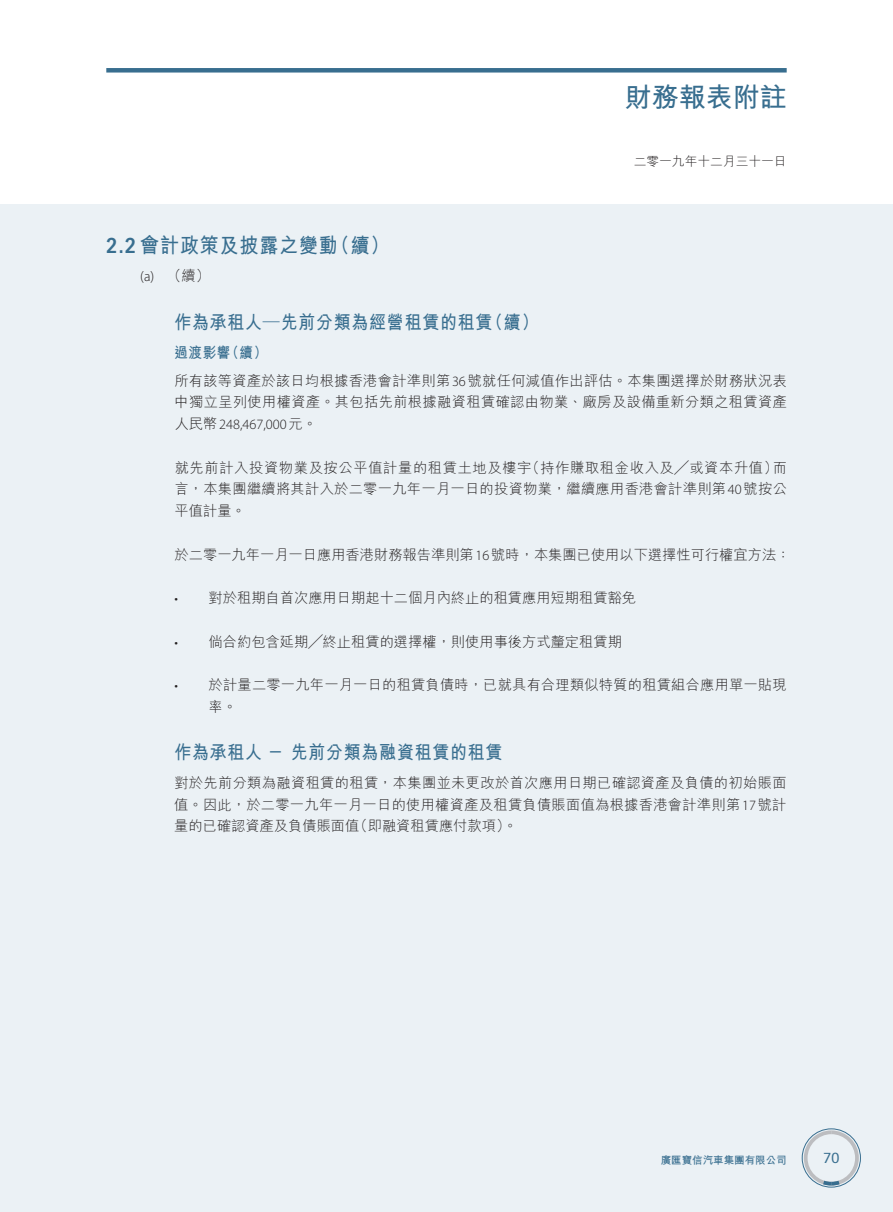
<style>
.page{position:relative;width:893px;height:1212px;background:#fff}
.page>*{position:absolute;margin:0;border:0;box-sizing:border-box;transform-origin:0 0}
.t1{font:700 27px "M Hei HK";color:#386e8f}
.t2{font:700 21px "M Hei HK";letter-spacing:.05em;color:#386e8f;scale:.9 1}
.t3{font:700 18.75px "M Hei HK";letter-spacing:.05em;color:#386e8f;scale:.9 1}
.t4{font:700 15px "M Hei HK";color:#386e8f;scale:.9 1}
.t5{font:300 14.25px/21.8px "M Hei HK";letter-spacing:.02em;color:#231f20}
.t6{font:300 14.25px "M Hei HK";color:#231f20}
.t7{font:300 14.25px "Myriad Pro";color:#231f20}
.t8{font:300 14.25px "M Hei HK";letter-spacing:.045em;color:#231f20}
.t9{font:14.25px "Vectora LT Std";color:#386e8f}
.t10{font:300 12.75px "M Hei HK";color:#231f20}
.t11{font:700 10.5px "M Hei HK";color:#386e8f}
.s1{font-family:"Vectora LT Std"}
.s2{font-family:"M Hei HK"}
.s3{font-family:"Myriad Pro"}
</style>
<div class="page">
<div style="left:0;top:204px;width:893px;height:1008px;background:#ebf1f5"></div>
<div style="left:106px;top:68px;width:681px;height:5px;background:#386e8f"></div>
<svg style="left:804px;top:1130px;width:55px;height:55px"></svg>
<div style="left:802px;top:1128px;width:59px;height:59px;border:1px solid #386e8f;border-radius:50%"></div>
<h1 class="t1" style="left:625px;top:77px;width:164px">財務報表附註</h1>
<h2 class="t2" style="left:106px;top:230px;width:259px"><span class="s1">2.2</span> 會計政策及披露之變動</h2>
<p class="t7" style="left:140px;top:268px;width:71px">a( ) <span class="s2">（續(</span></p>
<h2 class="t2" style="left:331px;top:230px;width:67px">（續(</h2>
<p class="t10" style="left:634px;top:155px;width:155px">二零一九年十二月三十一日</p>
<h3 class="t3" style="left:174px;top:308px;width:355px">作為承租人—先前分類為經營租賃的租賃</h3>
<p class="t4" style="left:225px;top:341px;width:48px">（續(</p>
<h3 class="t3" style="left:486px;top:308px;width:60px">（續(</h3>
<p class="t4" style="left:174px;top:341px;width:64px">過渡影響</p>
<p class="t5" style="left:174px;top:369px;width:614px">所有該等資產於該日均根據香港會計準則第<span class="s3">36</span>號就任何減值作出評估。本集團選擇於財務狀況表中獨立呈列使用權資產。其包括先前根據融資租賃確認由物業、廠房及設備重新分類之租賃資產</p>
<p class="t7" style="left:175px;top:416px;width:144px"><span class="s2">人民幣</span>248,467,000<span class="s2">元。</span></p>
<p class="t5" style="left:773px;top:456px;width:16px">而</p>
<p class="t8" style="left:525px;top:460px;width:254px">（持作賺取租金收入及╱或資本升值）</p>
<p class="t5" style="left:175px;top:456px;width:614px">就先前計入投資物業及按公平值計量的租賃土地及樓宇<br>言，本集團繼續將其計入於二零一九年一月一日的投資物業，繼續應用香港會計準則第<span class="s3">40</span>號按公平值計量。</p>
<p class="t6" style="left:175px;top:547px;width:617px">於二零一九年一月一日應用香港財務報告準則第<span class="s3">16</span>號時，本集團已使用以下選擇性可行權宜方法：</p>
<p class="t6" style="left:209px;top:590px;width:429px">對於租期自首次應用日期起十二個月內終止的租賃應用短期租賃豁免</p>
<p class="t7" style="left:175px;top:590px;width:5px">•</p>
<p class="t7" style="left:175px;top:633px;width:5px">•</p>
<p class="t7" style="left:175px;top:677px;width:5px">•</p>
<p class="t6" style="left:209px;top:634px;width:415px">倘合約包含延期╱終止租賃的選擇權，則使用事後方式釐定租賃期</p>
<p class="t5" style="left:209px;top:674px;width:580px">於計量二零一九年一月一日的租賃負債時，已就具有合理類似特質的租賃組合應用單一貼現</p>
<p class="t5" style="left:208px;top:695px;width:30px">率。</p>
<h3 class="t3" style="left:174px;top:739px;width:366px">作為承租人－先前分類為融資租賃的租賃</h3>
<p class="t5" style="left:174px;top:771px;width:614px">對於先前分類為融資租賃的租賃，本集團並未更改於首次應用日期已確認資產及負債的初始賬面</p>
<p class="t5" style="left:174px;top:793px;width:614px">值。因此，於二零一九年一月一日的使用權資產及租賃負債賬面值為根據香港會計準則第<span class="s3">17</span>號計</p>
<p class="t6" style="left:353px;top:819px;width:165px">（即融資租賃應付款項。(</p>
<p class="t6" style="left:174px;top:819px;width:187px">量的已確認資產及負債賬面值</p>
<p class="t11" style="left:661px;top:1152px;width:128px">廣匯寶信汽車集團有限公司</p>
<p class="t9" style="left:823px;top:1149px;width:17px">70</p>
</div>
